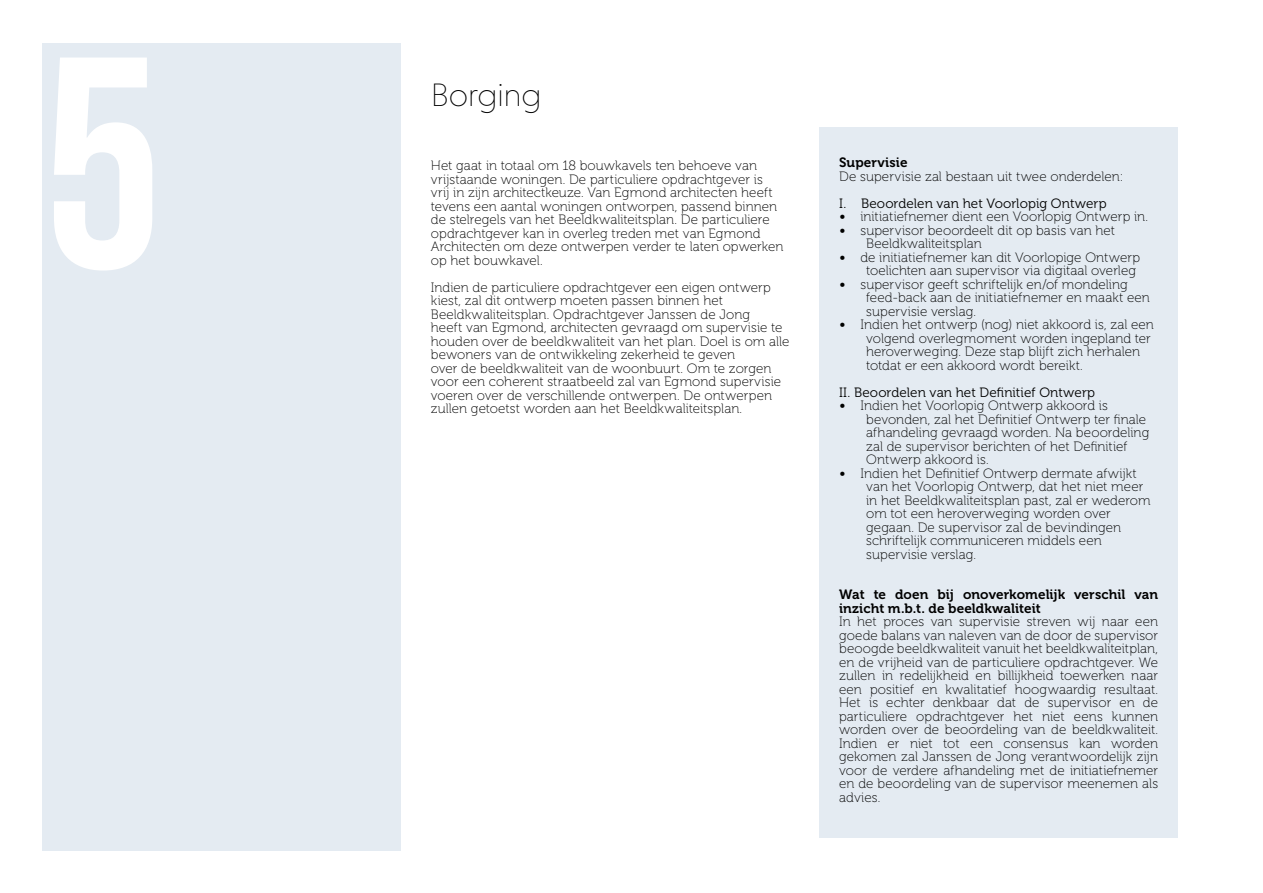
<style>
.page{position:relative;width:1263px;height:893px;background:#fff}
.page>*{position:absolute;margin:0;border:0;box-sizing:border-box;transform-origin:0 0}
.t1{font:300px "Bebas Neue";color:#fff}
.t2{font:200 33px "Niveau Grotesk";color:#000}
.t3{font:13.5px/13.5px "Museo 100";letter-spacing:.005em;color:#000}
.t4{font:13.5px/13.5px "Museo 700";letter-spacing:.005em;color:#000}
.t5{font:13.5px "Museo 300";letter-spacing:.005em;color:#000}
.s1{font-family:"Calibri"}
</style>
<div class="page">
<div style="left:819px;top:128px;width:359px;height:710px;background:#e4ebf2"></div>
<div style="left:43px;top:43px;width:358px;height:807px;background:#e4ebf2"></div>
<h1 class="t1" style="left:43px;top:-6px;width:121px">5</h1>
<h2 class="t2" style="left:431px;top:76px;width:112px">Borging</h2>
<p class="t3" style="left:431px;top:159px;width:354px">Het gaat in totaal om 18 bouwkavels ten behoeve van vrijstaande woningen. De particuliere opdrachtgever is vrij in zijn architectkeuze. Van Egmond architecten heeft tevens een aantal woningen ontworpen, passend binnen de stelregels van het Beeldkwaliteitsplan. De particuliere opdrachtgever kan in overleg treden met van Egmond Architecten om deze ontwerpen verder te laten opwerken op het bouwkavel.</p>
<p class="t3" style="left:431px;top:281px;width:360px">Indien de particuliere opdrachtgever een eigen ontwerp kiest, zal dit ontwerp moeten passen binnen het Beeldkwaliteitsplan. Opdrachtgever Janssen de Jong<br>heeft van Egmond, architecten gevraagd om supervisie te houden over de beeldkwaliteit van het plan. Doel is om alle bewoners van de ontwikkeling zekerheid te geven<br>over de beeldkwaliteit van de woonbuurt. Om te zorgen voor een coherent straatbeeld zal van Egmond supervisie voeren over de verschillende ontwerpen. De ontwerpen zullen getoetst worden aan het Beeldkwaliteitsplan.</p>
<p class="t4" style="left:839px;top:156px;width:70px">Supervisie</p>
<p class="t3" style="left:839px;top:170px;width:286px">De supervisie zal bestaan uit twee onderdelen:</p>
<p class="t5" style="left:839px;top:196px;width:269px">I. Beoordelen van het Voorlopig Ontwerp</p>
<p class="t3" style="left:839px;top:210px;width:310px"><span class="s1">•</span> initiatiefnemer dient een Voorlopig Ontwerp in.</p>
<p class="t3" style="left:866px;top:224px;width:250px;text-indent:-27px"><span class="s1">•</span> supervisor beoordeelt dit op basis van het<br>Beeldkwaliteitsplan</p>
<p class="t3" style="left:839px;top:251px;width:302px;text-align:right"><span class="s1">•</span> de initiatiefnemer kan dit Voorlopige Ontwerp toelichten aan supervisor via digitaal overleg</p>
<p class="t3" style="left:866px;top:278px;width:285px;text-indent:-27px"><span class="s1">•</span> supervisor geeft schriftelijk en/of mondeling feed-back aan de initiatiefnemer en maakt een supervisie verslag.</p>
<p class="t3" style="left:866px;top:318px;width:289px;text-indent:-27px"><span class="s1">•</span> Indien het ontwerp (nog) niet akkoord is, zal een volgend overlegmoment worden ingepland ter heroverweging. Deze stap blijft zich herhalen totdat er een akkoord wordt bereikt.</p>
<p class="t5" style="left:839px;top:385px;width:258px">II. Beoordelen van het Definitief Ontwerp</p>
<p class="t3" style="left:866px;top:399px;width:285px;text-indent:-27px"><span class="s1">•</span> Indien het Voorlopig Ontwerp akkoord is bevonden, zal het Definitief Ontwerp ter finale afhandeling gevraagd worden. Na beoordeling zal de supervisor berichten of het Definitief Ontwerp akkoord is.</p>
<p class="t3" style="left:866px;top:467px;width:286px;text-indent:-27px"><span class="s1">•</span> Indien het Definitief Ontwerp dermate afwijkt van het Voorlopig Ontwerp, dat het niet meer in het Beeldkwaliteitsplan past, zal er wederom om tot een heroverweging worden over gegaan. De supervisor zal de bevindingen schriftelijk communiceren middels een supervisie verslag.</p>
<p class="t4" style="left:839px;top:588px;width:320px">Wat te doen bij onoverkomelijk verschil van inzicht m.b.t. de beeldkwaliteit</p>
<p class="t3" style="left:839px;top:615px;width:320px;text-align:justify">In het proces van supervisie streven wij naar een goede balans van naleven van de door de supervisor beoogde beeldkwaliteit vanuit het beeldkwaliteitplan, en de vrijheid van de particuliere opdrachtgever. We zullen in redelijkheid en billijkheid toewerken naar een positief en kwalitatief hoogwaardig resultaat.<br>Het is echter denkbaar dat de supervisor en de particuliere opdrachtgever het niet eens kunnen worden over de beoordeling van de beeldkwaliteit.<br>Indien er niet tot een consensus kan worden gekomen zal Janssen de Jong verantwoordelijk zijn voor de verdere afhandeling met de initiatiefnemer en de beoordeling van de supervisor meenemen als advies.</p>
</div>
